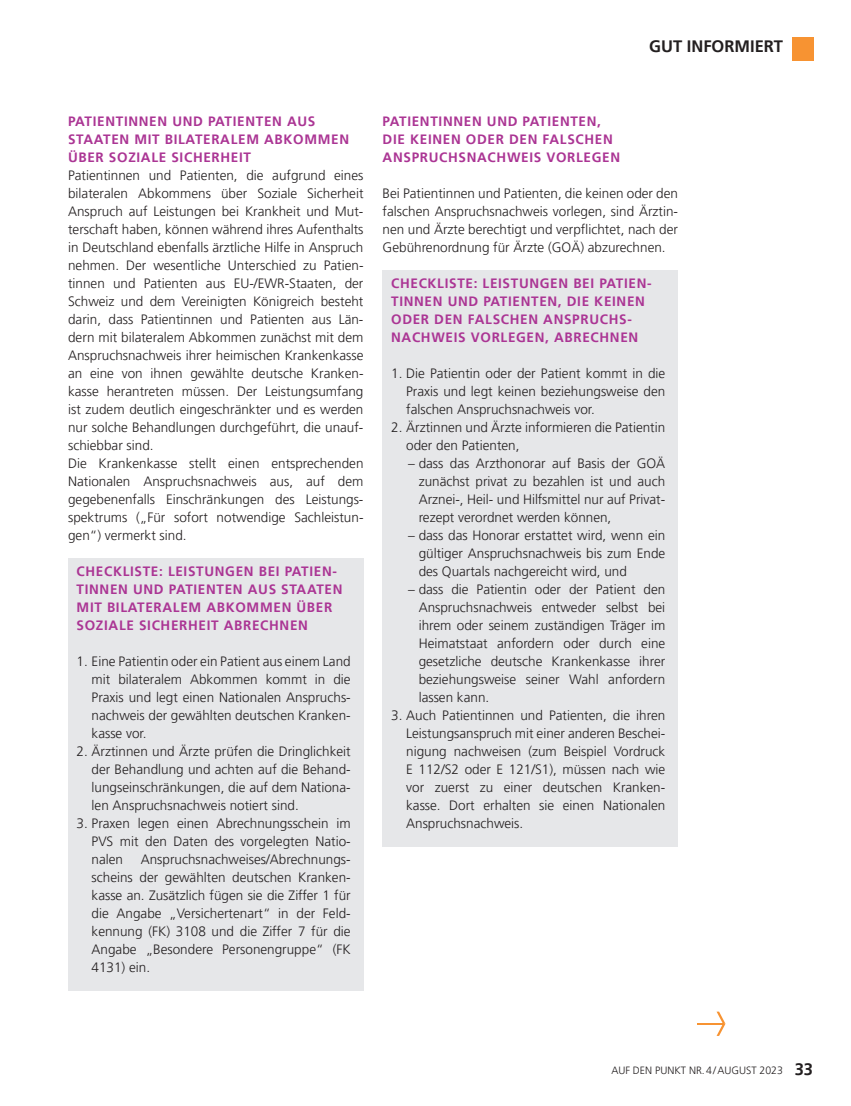
<style>
.page{position:relative;width:851px;height:1106px;background:#fff}
.page>*{position:absolute;margin:0;border:0;box-sizing:border-box;transform-origin:0 0}
.t1{font:700 16.5px "Frutiger LT Pro";color:#231f20}
.t2{font:300 13.5px/18px "Frutiger LT Pro";color:#231f20;text-align:justify}
.t3{font:700 13.5px/18px "Frutiger LT Pro";letter-spacing:.05em;color:#ab3594}
.t4{font:300 10.5px "Frutiger LT Pro";color:#231f20}
.s1{font-weight:700;font-size:16.5px}
</style>
<div class="page">
<div style="left:68px;top:558px;width:295px;height:432px;background:#e6e7e9"></div>
<div style="left:382px;top:270px;width:296px;height:576px;background:#e6e7e9"></div>
<hr style="left:697px;top:1023px;width:26px;height:2px;background:#f79332">
<svg style="left:716px;top:1011px;width:9px;height:24px"></svg>
<div style="left:792px;top:37px;width:22px;height:24px;background:#f79332"></div>
<p class="t1" style="left:649px;top:36px;width:135px">GUT INFORMIERT</p>
<p class="t3" style="left:68px;top:112px;width:282px">PATIENTINNEN UND PATIENTEN AUS<br>STAATEN MIT BILATERALEM ABKOMMEN<br>ÜBER SOZIALE SICHERHEIT</p>
<p class="t2" style="left:68px;top:166px;width:297px;text-align:left">Patientinnen und Patienten, die aufgrund eines bilateralen Abkommens über Soziale Sicherheit Anspruch auf Leistungen bei Krankheit und Mut&shy;terschaft haben, können während ihres Aufenthalts in Deutschland ebenfalls ärztliche Hilfe in Anspruch nehmen. Der wesentliche Unterschied zu Patien&shy;tinnen und Patienten aus EU-/EWR-Staaten, der Schweiz und dem Vereinigten Königreich besteht darin, dass Patientinnen und Patienten aus Län&shy;dern mit bilateralem Abkommen zunächst mit dem Anspruchsnachweis ihrer heimischen Krankenkasse an eine von ihnen gewählte deutsche Kranken&shy;kasse herantreten müssen. Der Leistungsumfang ist zudem deutlich eingeschränkter und es werden nur solche Behandlungen durchgeführt, die unauf&shy;schiebbar sind.<br>Die Krankenkasse stellt einen entsprechenden Nationalen Anspruchsnachweis aus, auf dem gegebenenfalls Einschränkungen des Leistungs&shy;spektrums („Für sofort notwendige Sachleistun&shy;gen“) vermerkt sind.</p>
<p class="t3" style="left:77px;top:562px;width:267px">CHECKLISTE: LEISTUNGEN BEI PATIEN-<br>TINNEN UND PATIENTEN AUS STAATEN<br>MIT BILATERALEM ABKOMMEN ÜBER<br>SOZIALE SICHERHEIT ABRECHNEN</p>
<p class="t2" style="left:92px;top:652px;width:260px;text-indent:-15px">1. Eine Patientin oder ein Patient aus einem Land mit bilateralem Abkommen kommt in die Praxis und legt einen Nationalen Anspruchs&shy;nachweis der gewählten deutschen Kranken&shy;kasse vor.</p>
<p class="t2" style="left:92px;top:742px;width:260px;text-indent:-15px">2. Ärztinnen und Ärzte prüfen die Dringlichkeit der Behandlung und achten auf die Behand&shy;lungseinschränkungen, die auf dem Nationa&shy;len Anspruchsnachweis notiert sind.</p>
<p class="t2" style="left:92px;top:814px;width:260px;text-indent:-15px">3. Praxen legen einen Abrechnungsschein im PVS mit den Daten des vorgelegten Natio&shy;nalen</p>
<p class="t2" style="left:92px;top:850px;width:260px;text-indent:49px">Anspruchsnachweises/Abrechnungs&shy;scheins der gewählten deutschen Kranken&shy;kasse an. Zusätzlich fügen sie die Ziffer 1 für die Angabe „Versichertenart“ in der Feld&shy;kennung (FK) 3108 und die Ziffer 7 für die Angabe „Besondere Personengruppe“ (FK 4131) ein.</p>
<p class="t3" style="left:382px;top:112px;width:239px">PATIENTINNEN UND PATIENTEN,<br>DIE KEINEN ODER DEN FALSCHEN<br>ANSPRUCHSNACHWEIS VORLEGEN</p>
<p class="t2" style="left:382px;top:184px;width:297px">Bei Patientinnen und Patienten, die keinen oder den falschen Anspruchsnachweis vorlegen, sind Ärztin&shy;nen und Ärzte berechtigt und verpflichtet, nach der Gebührenordnung für Ärzte (GOÄ) abzurechnen.</p>
<p class="t3" style="left:391px;top:274px;width:262px">CHECKLISTE: LEISTUNGEN BEI PATIEN-<br>TINNEN UND PATIENTEN, DIE KEINEN<br>ODER DEN FALSCHEN ANSPRUCHS-<br>NACHWEIS VORLEGEN, ABRECHNEN</p>
<p class="t2" style="left:406px;top:364px;width:260px;text-indent:-15px">1. Die Patientin oder der Patient kommt in die Praxis und legt keinen beziehungsweise den falschen Anspruchsnachweis vor.</p>
<p class="t2" style="left:406px;top:418px;width:260px;text-indent:-15px">2. Ärztinnen und Ärzte informieren die Patientin oder den Patienten,</p>
<p class="t2" style="left:418px;top:454px;width:248px;text-indent:-11px">– dass das Arzthonorar auf Basis der GOÄ zunächst privat zu bezahlen ist und auch Arznei-, Heil- und Hilfsmittel nur auf Privat&shy;rezept verordnet werden können,</p>
<p class="t2" style="left:418px;top:526px;width:248px;text-indent:-11px">– dass das Honorar erstattet wird, wenn ein gültiger Anspruchsnachweis bis zum Ende des Quartals nachgereicht wird, und</p>
<p class="t2" style="left:418px;top:580px;width:248px;text-indent:-11px">– dass die Patientin oder der Patient den Anspruchsnachweis entweder selbst bei ihrem oder seinem zuständigen Träger im Heimatstaat anfordern oder durch eine gesetzliche deutsche Krankenkasse ihrer beziehungsweise seiner Wahl anfordern lassen kann.</p>
<p class="t2" style="left:406px;top:706px;width:260px;text-indent:-15px">3. Auch Patientinnen und Patienten, die ihren Leistungsanspruch mit einer anderen Beschei&shy;nigung nachweisen (zum Beispiel Vordruck E 112/S2 oder E 121/S1), müssen nach wie vor zuerst zu einer deutschen Kranken&shy;kasse. Dort erhalten sie einen Nationalen Anspruchsnachweis.</p>
<p class="t4" style="left:611px;top:1064px;width:203px">AUF DEN PUNKT NR.4/AUGUST 2023 <span class="s1">33</span></p>
</div>
